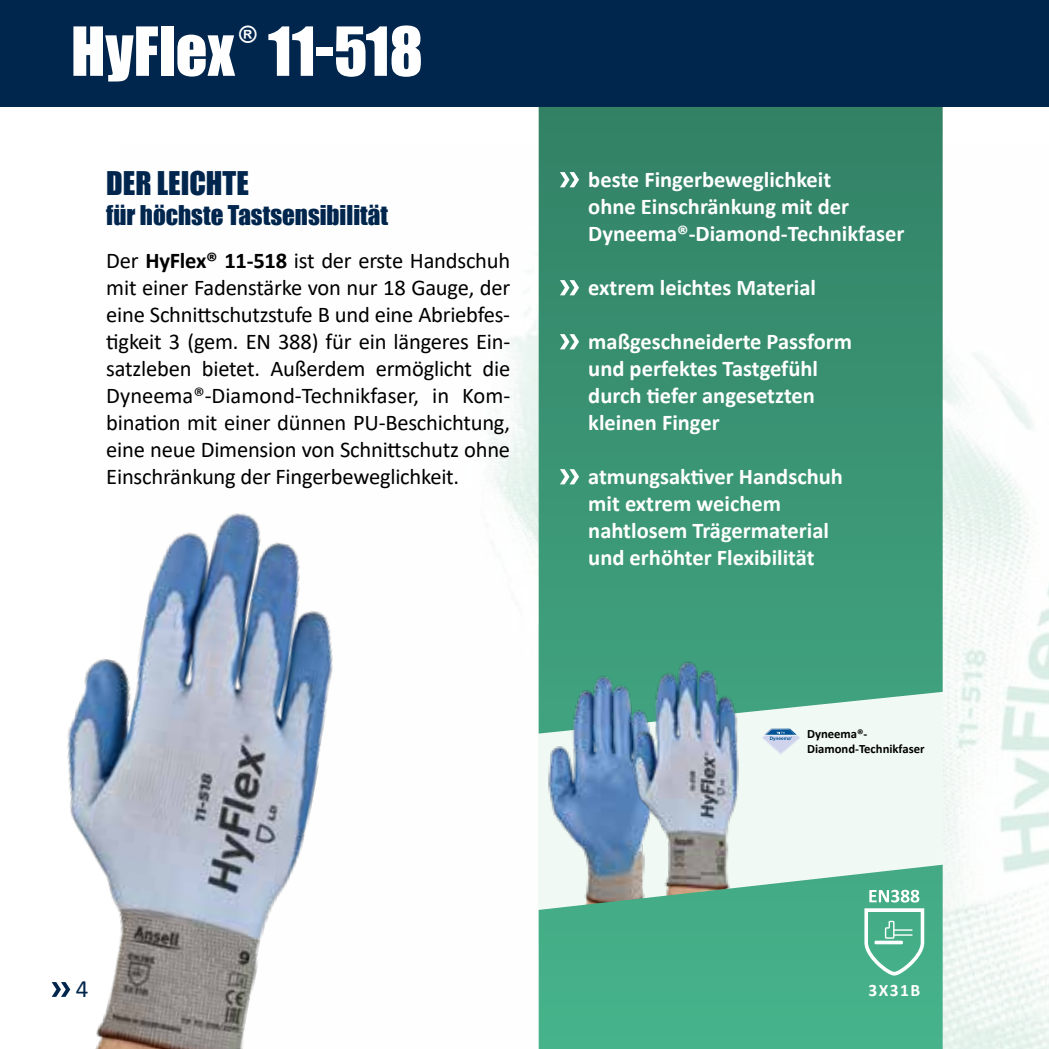
<style>
.page{position:relative;width:1049px;height:1049px;background:#fff}
.page>*{position:absolute;margin:0;border:0;box-sizing:border-box;transform-origin:0 0}
.t1{font:62.5px "Impact";color:#fff}
.t2{font:30px "Impact";color:#00264e}
.t3{font:25px "Impact";color:#00264e}
.t4{font:25px "Calibri";color:#00264e}
.t5{font:23.25px "Impact";color:#fff}
.t6{font:22.5px/27px "Calibri";letter-spacing:-.01em;color:#000;text-align:justify}
.t7{font:700 22.5px/27px "Calibri";color:#fff}
.t8{font:700 17.5px "Calibri";letter-spacing:.08em;color:#fff}
.t9{font:700 12.75px/15.2px "Calibri";color:#000}
.s1{font-weight:700}
</style>
<div class="page">
<img style="left:120px;top:106px;width:929px;height:943px">
<div style="left:539px;top:626px;width:404px;height:317px;background:#f0f9f3"></div>
<svg style="left:539px;top:106px;width:404px;height:627px"></svg>
<div style="left:0;top:0;width:1049px;height:106px;background:#00264e"></div>
<img style="left:1006px;top:807px;width:43px;height:242px">
<svg style="left:560px;top:172px;width:19px;height:15px"></svg>
<svg style="left:560px;top:280px;width:19px;height:15px"></svg>
<svg style="left:560px;top:334px;width:19px;height:15px"></svg>
<svg style="left:560px;top:469px;width:19px;height:15px"></svg>
<img style="left:548px;top:667px;width:84px;height:198px">
<img style="left:632px;top:655px;width:109px;height:210px">
<img style="left:51px;top:472px;width:341px;height:577px">
<svg style="left:761px;top:728px;width:39px;height:27px"></svg>
<svg style="left:539px;top:865px;width:404px;height:184px"></svg>
<svg style="left:864px;top:908px;width:60px;height:67px"></svg>
<hr style="left:874px;top:941px;width:29px;height:3px;background:#fff">
<svg style="left:869px;top:890px;width:50px;height:12px"></svg>
<svg style="left:52px;top:982px;width:18px;height:15px"></svg>
<h1 class="t1" style="left:71px;top:3px;width:165px">HyFlex</h1>
<p class="t5" style="left:239px;top:15px;width:20px">®</p>
<h1 class="t1" style="left:268px;top:3px;width:156px">11-518</h1>
<h2 class="t2" style="left:106px;top:160px;width:144px">DER LEICHTE</h2>
<p class="t3" style="left:106px;top:196px;width:283px">für höchste Tastsensibilität</p>
<p class="t6" style="left:106px;top:247px;width:405px">Der <span class="s1">HyFlex® 11-518</span> ist der erste Handschuh mit einer Fadenstärke von nur 18 Gauge, der eine Schnittschutzstufe B und eine Abriebfes&shy;tigkeit 3 (gem. EN 388) für ein längeres Ein&shy;satzleben bietet. Außerdem ermöglicht die Dyneema®-Diamond-Technikfaser, in Kom&shy;bination mit einer dünnen PU-Beschichtung, eine neue Dimension von Schnittschutz ohne Einschränkung der Fingerbeweglichkeit.</p>
<p class="t7" style="left:588px;top:166px;width:318px">beste Fingerbeweglichkeit<br>ohne Einschränkung mit der<br>Dyneema®-Diamond-Technikfaser</p>
<p class="t7" style="left:588px;top:274px;width:229px">extrem leichtes Material</p>
<p class="t7" style="left:588px;top:328px;width:265px">maßgeschneiderte Passform und perfektes Tastgefühl durch tiefer angesetzten kleinen Finger</p>
<p class="t7" style="left:588px;top:463px;width:256px">atmungsaktiver Handschuh mit extrem weichem nahtlosem Trägermaterial und erhöhter Flexibilität</p>
<p class="t9" style="left:807px;top:726px;width:119px">Dyneema®-<br>Diamond-Technikfaser</p>
<p class="t4" style="left:76px;top:971px;width:14px">4</p>
<p class="t8" style="left:868px;top:978px;width:53px">3X31B</p>
</div>
